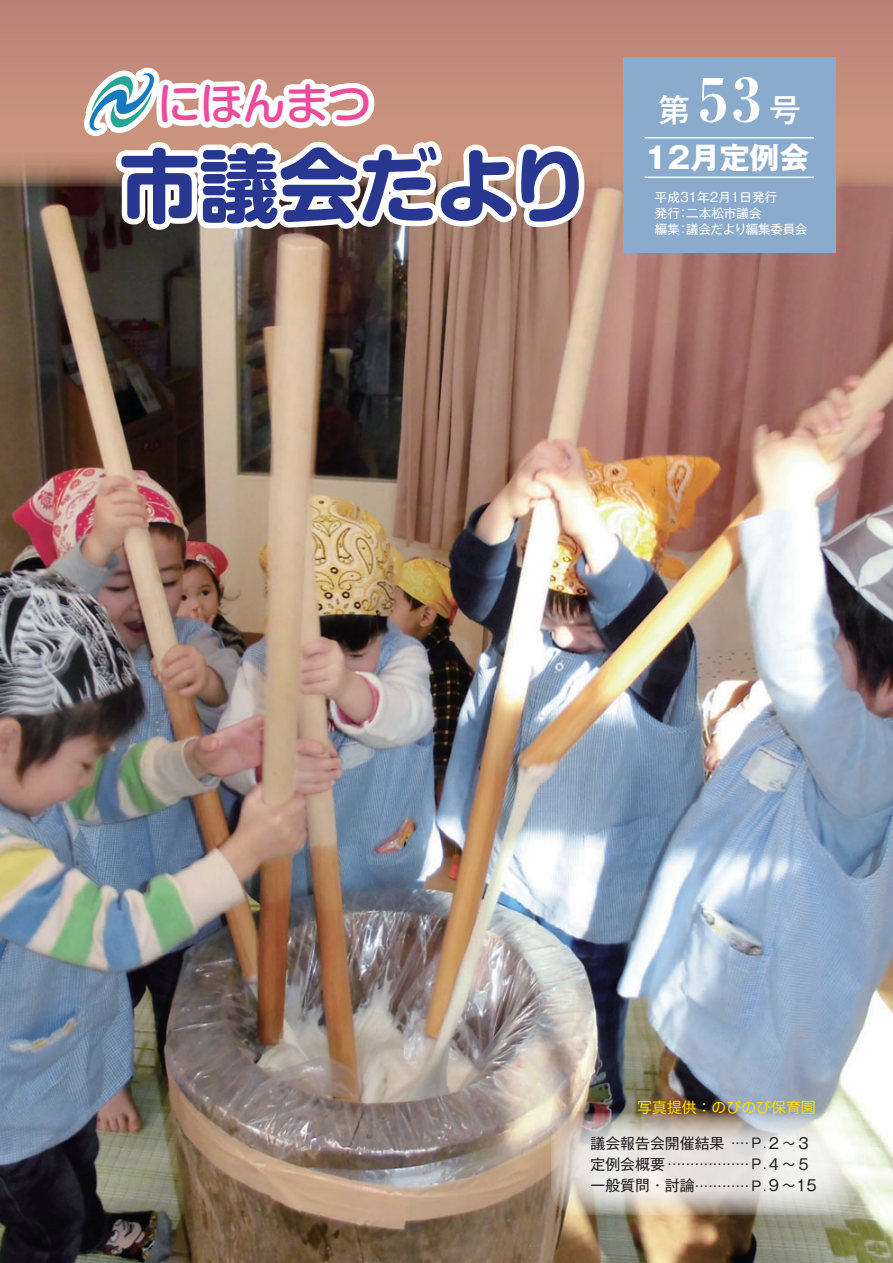
<style>
.page{position:relative;width:893px;height:1263px;background:#fff}
.page>*{position:absolute;margin:0;border:0;box-sizing:border-box;transform-origin:0 0}
.t1{font:700 79.8px "Shin M Go Pro";letter-spacing:-.01em;color:#283890}
.t2{font:500 43.35px "Shin M Go Pro";letter-spacing:-.015em;color:#ed4c9c}
.t3{font:500 31.95px "Gothic MB101 Pr 6";color:#fff}
.t4{font:700 29.7px "Gothic MB101 Pr 6";color:#fff}
.t5{font:14.85px/21.3px "MS P Mincho";color:#231f20}
.t6{font:14.85px "Gothic MB101 Pr 6";color:#231f20}
.t7{font:14.85px "Hira Maru Pro W4";color:#ffdc01}
.t8{font:12.6px/16.2px "Gothic MB101 Pr 6";color:#fff}
.s1{font-family:"Ryumin Pr 6";font-weight:700;font-stretch:expanded;font-size:59.55px}
.s2{font-size:13.35px}
.s3{font-family:"Gothic MB101 Pr 6"}
</style>
<div class="page">
<img style="left:0;top:187px;width:893px;height:1076px">
<div style="left:0;top:0;width:893px;height:187px;background:#bf8779"></div>
<svg style="left:551px;top:1113px;width:306px;height:102px;background:#d8d3cc"></svg>
<div style="left:623px;top:57px;width:213px;height:196px;background:#8babcd"></div>
<svg style="left:80px;top:67px;width:510px;height:326px"></svg>
<hr style="left:645px;top:137px;width:169px;height:2px;background:#fff">
<hr style="left:645px;top:177px;width:169px;height:1px;background:#fff">
<h3 class="t3" style="left:658px;top:83px;width:144px">第<span class="s1">53</span>号</h3>
<h2 class="t2" style="left:158px;top:69px;width:215px">にほんまつ</h2>
<h1 class="t1" style="left:119px;top:121px;width:472px">市議会だより</h1>
<h3 class="t4" style="left:645px;top:133px;width:166px">12月定例会</h3>
<p class="t8" style="left:655px;top:188px;width:154px">平成31年2月1日発行<br>発行：二本松市議会<br>編集：議会だより編集委員会</p>
<p class="t7" style="left:637px;top:1095px;width:180px">写真提供：のびのび保育園</p>
<p class="t6" style="left:590px;top:1131px;width:222px">議会報告会開催結果 <sup>....</sup><span class="s2">Ｐ.</span>２～３</p>
<p class="t5" style="left:590px;top:1149px;width:228px"><span class="s3">定例会概要</span> ..................<sub>Ｐ.</sub><span class="s3">４～５一般質問・討論</span>............<sub>Ｐ.</sub><span class="s3">９～15</span></p>
</div>
